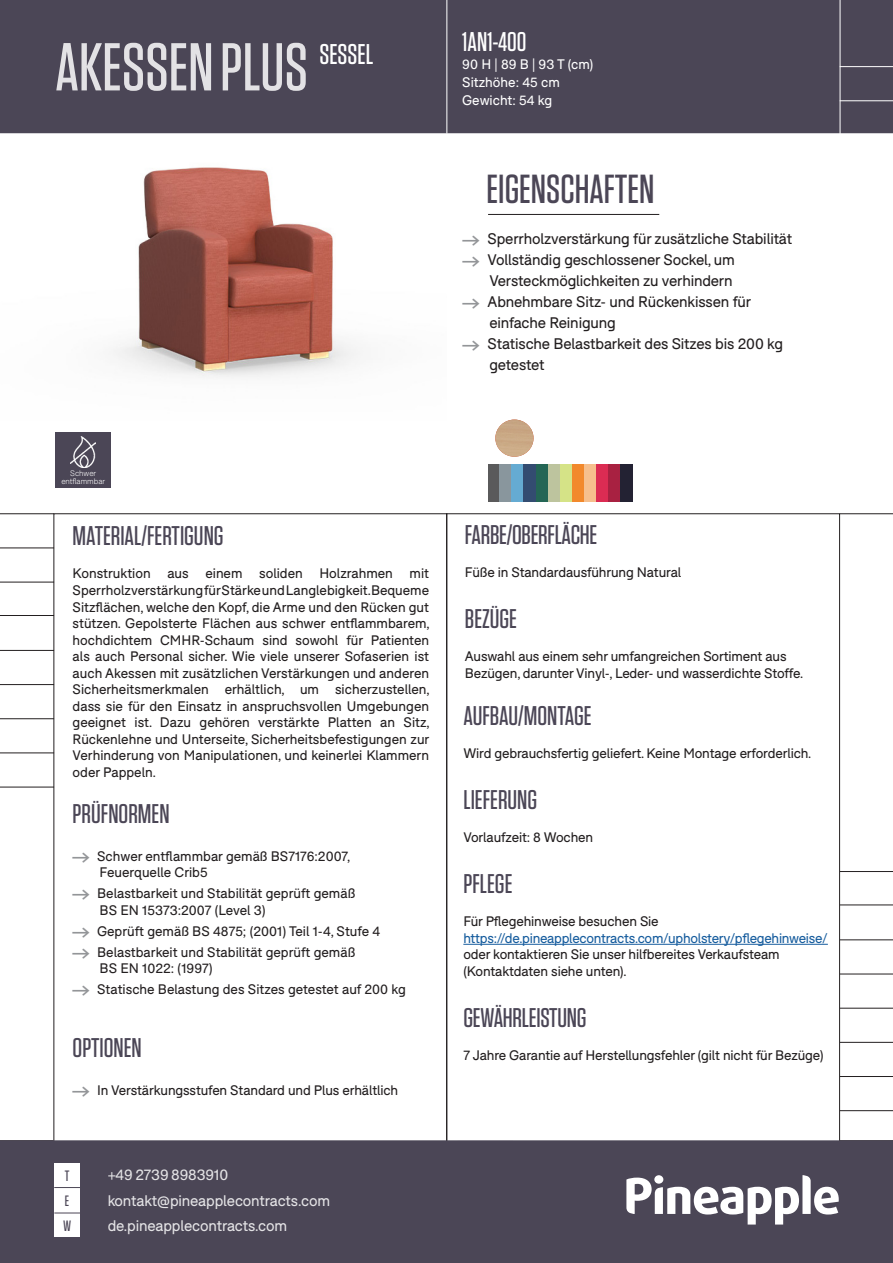
<style>
.page{position:relative;width:893px;height:1263px;background:#fff}
.page>*{position:absolute;margin:0;border:0;box-sizing:border-box;transform-origin:0 0}
.t1{font:500 67.5px "Tungsten";color:#fff}
.t2{font:500 40.5px "Tungsten";color:#4b4656}
.body_1_BLACK{font:500 28.5px "Tungsten";color:#fff}
.t3{font:500 27px "Tungsten";color:#4b4656}
.t4{font:500 27px "Tungsten";color:#fff}
.t5{font:15px/21px "F37 Bolton";letter-spacing:-.01em;color:#231f20}
.t6{font:15px "F37 Bolton";letter-spacing:-.01em;color:#fff}
.t7{font:500 15px "Tungsten";color:#4b4656}
.t8{font:13.5px/16.5px "F37 Bolton";letter-spacing:-.01em;color:#231f20}
.t9{font:13.5px "F37 Bolton";letter-spacing:-.02em;color:#175d9e}
.t10{font:13.5px "F37 Bolton";color:#fff}
.t11{font:300 7.8px "F37 Bolton";color:#fff}
.s1{font-family:"Pinearrow";color:#939598}
.s2{font-family:"Pinearrow";font-size:15px;color:#939598}
</style>
<div class="page">
<div style="left:1px;top:1px;width:891px;height:131px;background:#4b4656"></div>
<div style="left:0;top:0;width:893px;height:133px;border:2px solid #4b4656"></div>
<div style="left:1px;top:1141px;width:891px;height:121px;background:#4b4656"></div>
<div style="left:0;top:1140px;width:893px;height:123px;border:2px solid #4b4656"></div>
<hr style="left:840px;top:871px;width:53px;height:1px;background:#231f20">
<hr style="left:840px;top:1008px;width:53px;height:1px;background:#231f20">
<hr style="left:840px;top:939px;width:53px;height:1px;background:#231f20">
<hr style="left:840px;top:1076px;width:53px;height:1px;background:#231f20">
<hr style="left:840px;top:1042px;width:53px;height:1px;background:#231f20">
<hr style="left:840px;top:974px;width:53px;height:1px;background:#231f20">
<hr style="left:840px;top:1110px;width:53px;height:1px;background:#231f20">
<hr style="left:463px;top:944px;width:365px;height:1px;background:#175d9e">
<hr style="left:840px;top:904px;width:53px;height:1px;background:#231f20">
<svg style="left:626px;top:1175px;width:213px;height:49px"></svg>
<div style="left:654px;top:1175px;width:9px;height:9px;background:#fff;border-radius:50%"></div>
<div style="left:54px;top:1162px;width:26px;height:25px;background:#fff"></div>
<div style="left:54px;top:1187px;width:26px;height:25px;background:#fff"></div>
<svg style="left:54px;top:1187px;width:26px;height:1px"></svg>
<hr style="left:840px;top:513px;width:53px;height:1px;background:#231f20">
<hr style="left:488px;top:214px;width:171px;height:1px;background:#231f20">
<hr style="left:840px;top:0;width:1px;height:135px;background:#fff">
<hr style="left:840px;top:66px;width:53px;height:1px;background:#fff">
<hr style="left:840px;top:100px;width:53px;height:1px;background:#fff">
<hr style="left:446px;top:0;width:1px;height:134px;background:#fff">
<hr style="left:0;top:582px;width:54px;height:1px;background:#231f20">
<hr style="left:0;top:718px;width:54px;height:1px;background:#231f20">
<hr style="left:0;top:650px;width:54px;height:1px;background:#231f20">
<hr style="left:0;top:513px;width:54px;height:1px;background:#231f20">
<hr style="left:0;top:787px;width:54px;height:1px;background:#231f20">
<hr style="left:0;top:752px;width:54px;height:1px;background:#231f20">
<hr style="left:0;top:684px;width:54px;height:1px;background:#231f20">
<hr style="left:0;top:547px;width:54px;height:1px;background:#231f20">
<hr style="left:0;top:615px;width:54px;height:1px;background:#231f20">
<div style="left:54px;top:1212px;width:26px;height:25px;background:#fff"></div>
<svg style="left:54px;top:1212px;width:26px;height:1px"></svg>
<div style="left:55px;top:432px;width:56px;height:56px;background:#4b4656"></div>
<img style="left:71px;top:436px;width:24px;height:31px">
<div style="left:488px;top:464px;width:12px;height:37px;background:#5a5a5b"></div>
<div style="left:536px;top:464px;width:12px;height:37px;background:#246655"></div>
<div style="left:548px;top:464px;width:12px;height:37px;background:#bdc49e"></div>
<div style="left:500px;top:464px;width:12px;height:37px;background:#89969d"></div>
<div style="left:512px;top:464px;width:12px;height:37px;background:#65abd2"></div>
<div style="left:524px;top:464px;width:12px;height:37px;background:#334c71"></div>
<div style="left:560px;top:464px;width:12px;height:37px;background:#d5e387"></div>
<div style="left:572px;top:464px;width:12px;height:37px;background:#f2892c"></div>
<div style="left:584px;top:464px;width:12px;height:37px;background:#f6bf8d"></div>
<div style="left:596px;top:464px;width:12px;height:37px;background:#db2c53"></div>
<div style="left:608px;top:464px;width:13px;height:37px;background:#a82141"></div>
<div style="left:621px;top:464px;width:12px;height:37px;background:#232233"></div>
<img style="left:113px;top:167px;width:248px;height:211px">
<img style="left:495px;top:420px;width:39px;height:37px">
<h1 class="t1" style="left:55px;top:32px;width:254px">AKESSEN PLUS</h1>
<p class="body_1_BLACK" style="left:320px;top:39px;width:55px">SESSEL</p>
<p class="t4" style="left:462px;top:27px;width:66px">1AN1-400</p>
<p class="t10" style="left:462px;top:56px;width:133px">90 H | 89 B | 93 T (cm)</p>
<p class="t10" style="left:462px;top:74px;width:99px">Sitzhöhe: 45 cm</p>
<p class="t10" style="left:462px;top:92px;width:91px">Gewicht: 54 kg</p>
<p class="t2" style="left:487px;top:168px;width:169px">EIGENSCHAFTEN</p>
<p class="t5" style="left:462px;top:228px;width:331px"><span class="s1">A</span> Sperrholzverstärkung für zusätzliche Stabilität</p>
<p class="t5" style="left:462px;top:249px;width:274px;text-align:right"><span class="s1">A</span> Vollständig geschlossener Sockel, um<br>Versteckmöglichkeiten zu verhindern</p>
<p class="t5" style="left:489px;top:291px;width:263px;text-indent:-27px"><span class="s1">A</span> Abnehmbare Sitz- und Rückenkissen für einfache Reinigung</p>
<p class="t5" style="left:489px;top:333px;width:295px;text-indent:-27px"><span class="s1">A</span> Statische Belastbarkeit des Sitzes bis 200 kg getestet</p>
<p class="t11" style="left:70px;top:469px;width:27px">Schwer</p>
<p class="t11" style="left:61px;top:477px;width:45px">entflammbar</p>
<p class="t3" style="left:73px;top:522px;width:152px">MATERIAL/FERTIGUNG</p>
<p class="t8" style="left:73px;top:565px;width:359px;text-align:justify">Konstruktion aus einem soliden Holzrahmen mit Sperrholzverstärkung für Stärke und Langlebigkeit. Bequeme Sitzflächen, welche den Kopf, die Arme und den Rücken gut stützen. Gepolsterte Flächen aus schwer entflammbarem, hochdichtem CMHR-Schaum sind sowohl für Patienten als auch Personal sicher. Wie viele unserer Sofaserien ist auch Akessen mit zusätzlichen Verstärkungen und anderen Sicherheitsmerkmalen erhältlich, um sicherzustellen, dass sie für den Einsatz in anspruchsvollen Umgebungen geeignet ist. Dazu gehören verstärkte Platten an Sitz, Rückenlehne und Unterseite, Sicherheitsbefestigungen zur Verhinderung von Manipulationen, und keinerlei Klammern oder Pappeln.</p>
<p class="t3" style="left:73px;top:799px;width:98px">PRÜFNORMEN</p>
<p class="t8" style="left:100px;top:847px;width:252px;text-indent:-27px"><span class="s2">A</span> Schwer entflammbar gemäß BS7176:2007,<br>Feuerquelle Crib5</p>
<p class="t8" style="left:100px;top:885px;width:257px;text-indent:-27px"><span class="s2">A</span> Belastbarkeit und Stabilität geprüft gemäß<br>BS EN 15373:2007 (Level 3)</p>
<p class="t8" style="left:73px;top:922px;width:309px"><span class="s2">A</span> Geprüft gemäß BS 4875; (2001) Teil 1-4, Stufe 4</p>
<p class="t8" style="left:100px;top:943px;width:257px;text-indent:-27px"><span class="s2">A</span> Belastbarkeit und Stabilität geprüft gemäß<br>BS EN 1022: (1997)</p>
<p class="t8" style="left:73px;top:981px;width:335px"><span class="s2">A</span> Statische Belastung des Sitzes getestet auf 200 kg</p>
<p class="t3" style="left:73px;top:1033px;width:71px">OPTIONEN</p>
<p class="t8" style="left:73px;top:1081px;width:327px"><span class="s2">A</span> In Verstärkungsstufen Standard und Plus erhältlich</p>
<p class="t7" style="left:65px;top:1168px;width:6px">T</p>
<p class="t6" style="left:107px;top:1166px;width:122px">+49 2739 8983910</p>
<p class="t7" style="left:65px;top:1193px;width:6px">E</p>
<p class="t6" style="left:107px;top:1191px;width:224px">kontakt@pineapplecontracts.com</p>
<p class="t7" style="left:63px;top:1218px;width:10px">W</p>
<p class="t6" style="left:107px;top:1217px;width:181px">de.pineapplecontracts.com</p>
<p class="t3" style="left:465px;top:520px;width:134px">FARBE/OBERFLÄCHE</p>
<p class="t8" style="left:465px;top:564px;width:218px">Füße in Standardausführung Natural</p>
<p class="t3" style="left:465px;top:604px;width:54px">BEZÜGE</p>
<p class="t8" style="left:465px;top:648px;width:323px">Auswahl aus einem sehr umfangreichen Sortiment aus</p>
<p class="t8" style="left:465px;top:664px;width:340px">Bezügen, darunter Vinyl-, Leder- und wasserdichte Stoffe.</p>
<p class="t3" style="left:463px;top:702px;width:130px">AUFBAU/MONTAGE</p>
<p class="t8" style="left:463px;top:745px;width:350px">Wird gebrauchsfertig geliefert. Keine Montage erforderlich.</p>
<p class="t3" style="left:463px;top:786px;width:75px">LIEFERUNG</p>
<p class="t8" style="left:463px;top:829px;width:131px">Vorlaufzeit: 8 Wochen</p>
<p class="t3" style="left:463px;top:870px;width:51px">PFLEGE</p>
<p class="t8" style="left:463px;top:913px;width:197px">Für Pflegehinweise besuchen Sie</p>
<p class="t9" style="left:463px;top:930px;width:366px">https://de.pineapplecontracts.com/upholstery/pflegehinweise/</p>
<p class="t8" style="left:463px;top:946px;width:318px">oder kontaktieren Sie unser hilfbereites Verkaufsteam</p>
<p class="t8" style="left:463px;top:963px;width:165px">(Kontaktdaten siehe unten).</p>
<p class="t3" style="left:463px;top:1003px;width:125px">GEWÄHRLEISTUNG</p>
<p class="t8" style="left:463px;top:1047px;width:362px">7 Jahre Garantie auf Herstellungsfehler (gilt nicht für Bezüge)</p>
</div>
